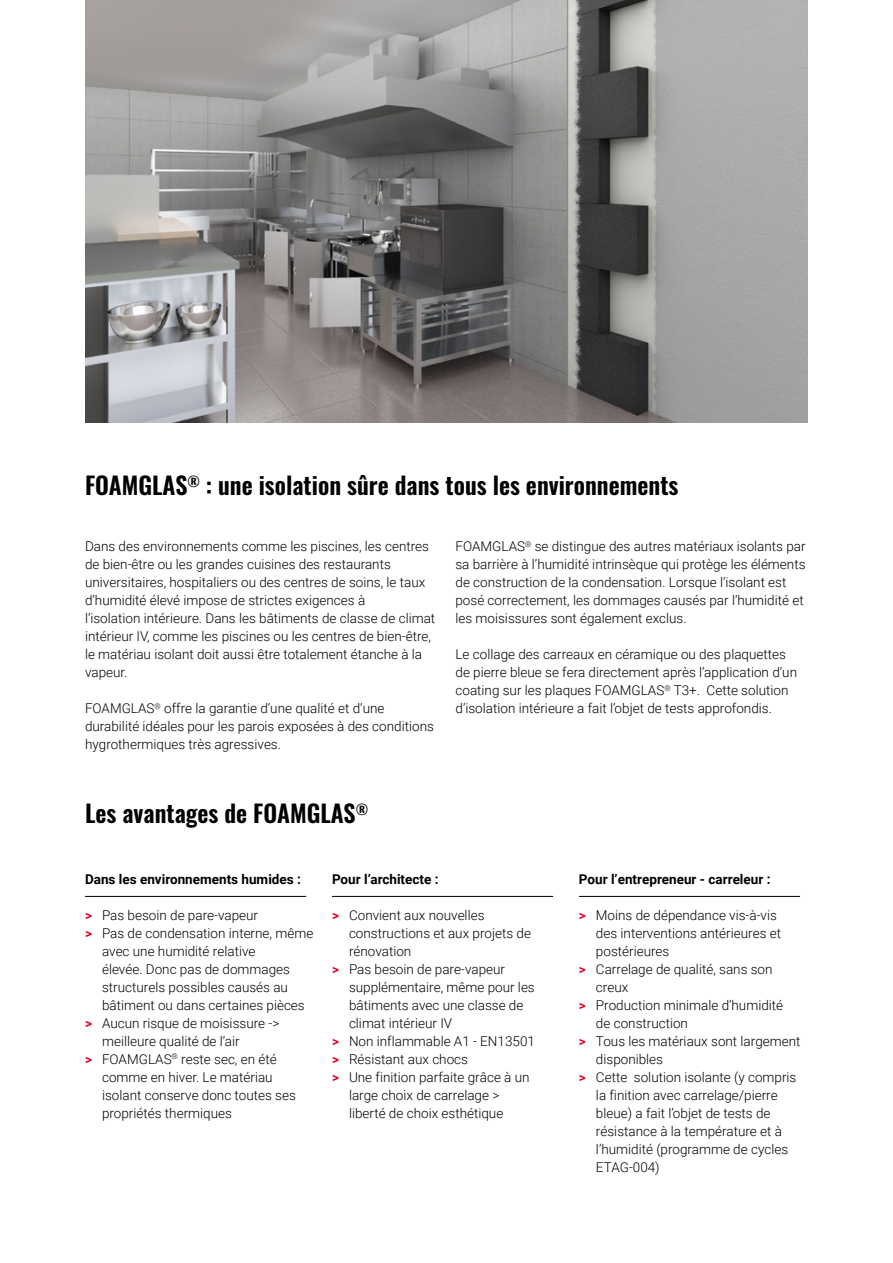
<style>
.page{position:relative;width:893px;height:1263px;background:#fff}
.page>*{position:absolute;margin:0;border:0;box-sizing:border-box;transform-origin:0 0}
.t1{font:600 24px "Oswald";color:#000}
.t2{font:300 13.5px/18px "Roboto";color:#000}
.t3{font:700 13.5px "Roboto";color:#000}
.s1{font-weight:700;color:#dd052b}
</style>
<div class="page">
<img style="left:85px;top:0;width:723px;height:422px">
<hr style="left:85px;top:896px;width:221px;height:1px;background:#000">
<hr style="left:332px;top:896px;width:221px;height:1px;background:#000">
<hr style="left:579px;top:896px;width:221px;height:1px;background:#000">
<h1 class="t1" style="left:85px;top:473px;width:595px">FOAMGLAS<sup>®</sup> : une isolation sûre dans tous les environnements</h1>
<p class="t2" style="left:85px;top:537px;width:352px">Dans des environnements comme les piscines, les centres de bien-être ou les grandes cuisines des restaurants universitaires, hospitaliers ou des centres de soins, le taux d’humidité élevé impose de strictes exigences à<br>l’isolation intérieure. Dans les bâtiments de classe de climat intérieur IV, comme les piscines ou les centres de bien-être, le matériau isolant doit aussi être totalement étanche à la vapeur.</p>
<p class="t2" style="left:85px;top:699px;width:350px">FOAMGLAS<sup>®</sup> offre la garantie d’une qualité et d’une durabilité idéales pour les parois exposées à des conditions hygrothermiques très agressives.</p>
<h1 class="t1" style="left:85px;top:801px;width:285px">Les avantages de FOAMGLAS<sup>®</sup></h1>
<p class="t2" style="left:455px;top:537px;width:352px">FOAMGLAS<sup>®</sup> se distingue des autres matériaux isolants par sa barrière à l’humidité intrinsèque qui protège les éléments de construction de la condensation. Lorsque l’isolant est posé correctement, les dommages causés par l’humidité et les moisissures sont également exclus.</p>
<p class="t2" style="left:455px;top:645px;width:343px">Le collage des carreaux en céramique ou des plaquettes de pierre bleue se fera directement après l’application d’un coating sur les plaques FOAMGLAS<sup>®</sup> T3+. Cette solution d’isolation intérieure a fait l’objet de tests approfondis.</p>
<p class="t3" style="left:85px;top:869px;width:217px">Dans les environnements humides :</p>
<p class="t2" style="left:85px;top:905px;width:175px"><span class="s1">&gt;</span> Pas besoin de pare-vapeur</p>
<p class="t2" style="left:85px;top:923px;width:230px"><span class="s1">&gt;</span> Pas de condensation interne, même</p>
<p class="t2" style="left:102px;top:941px;width:155px">avec une humidité relative</p>
<p class="t2" style="left:102px;top:959px;width:190px">élevée. Donc pas de dommages</p>
<p class="t2" style="left:102px;top:977px;width:187px">structurels possibles causés au</p>
<p class="t2" style="left:102px;top:995px;width:204px">bâtiment ou dans certaines pièces</p>
<p class="t2" style="left:85px;top:1013px;width:196px"><span class="s1">&gt;</span> Aucun risque de moisissure -&gt;</p>
<p class="t2" style="left:102px;top:1031px;width:139px">meilleure qualité de l’air</p>
<p class="t2" style="left:85px;top:1049px;width:193px"><span class="s1">&gt;</span> FOAMGLAS<sup>®</sup> reste sec, en été</p>
<p class="t2" style="left:102px;top:1067px;width:172px">comme en hiver. Le matériau</p>
<p class="t2" style="left:102px;top:1085px;width:195px">isolant conserve donc toutes ses</p>
<p class="t2" style="left:102px;top:1103px;width:131px">propriétés thermiques</p>
<p class="t3" style="left:332px;top:869px;width:108px">Pour l’architecte :</p>
<p class="t2" style="left:332px;top:905px;width:154px"><span class="s1">&gt;</span> Convient aux nouvelles</p>
<p class="t2" style="left:349px;top:923px;width:184px">constructions et aux projets de</p>
<p class="t2" style="left:349px;top:941px;width:64px">rénovation</p>
<p class="t2" style="left:332px;top:959px;width:175px"><span class="s1">&gt;</span> Pas besoin de pare-vapeur</p>
<p class="t2" style="left:349px;top:977px;width:187px">supplémentaire, même pour les</p>
<p class="t2" style="left:349px;top:995px;width:176px">bâtiments avec une classe de</p>
<p class="t2" style="left:349px;top:1013px;width:105px">climat intérieur IV</p>
<p class="t2" style="left:332px;top:1031px;width:204px"><span class="s1">&gt;</span> Non inflammable A1 - EN13501</p>
<p class="t2" style="left:332px;top:1049px;width:138px"><span class="s1">&gt;</span> Résistant aux chocs</p>
<p class="t2" style="left:332px;top:1067px;width:199px"><span class="s1">&gt;</span> Une finition parfaite grâce à un</p>
<p class="t2" style="left:349px;top:1085px;width:152px">large choix de carrelage &gt;</p>
<p class="t2" style="left:349px;top:1103px;width:156px">liberté de choix esthétique</p>
<p class="t3" style="left:579px;top:869px;width:193px">Pour l’entrepreneur - carreleur :</p>
<p class="t2" style="left:579px;top:905px;width:199px"><span class="s1">&gt;</span> Moins de dépendance vis-à-vis</p>
<p class="t2" style="left:596px;top:923px;width:187px">des interventions antérieures et</p>
<p class="t2" style="left:596px;top:941px;width:75px">postérieures</p>
<p class="t2" style="left:579px;top:959px;width:195px"><span class="s1">&gt;</span> Carrelage de qualité, sans son</p>
<p class="t2" style="left:596px;top:977px;width:34px">creux</p>
<p class="t2" style="left:579px;top:995px;width:206px"><span class="s1">&gt;</span> Production minimale d’humidité</p>
<p class="t2" style="left:596px;top:1013px;width:94px">de construction</p>
<p class="t2" style="left:579px;top:1031px;width:223px"><span class="s1">&gt;</span> Tous les matériaux sont largement</p>
<p class="t2" style="left:596px;top:1049px;width:69px">disponibles</p>
<p class="t2" style="left:579px;top:1067px;width:219px"><span class="s1">&gt;</span> Cette solution isolante (y compris</p>
<p class="t2" style="left:596px;top:1085px;width:183px">la finition avec carrelage/pierre</p>
<p class="t2" style="left:596px;top:1103px;width:176px">bleue) a fait l’objet de tests de</p>
<p class="t2" style="left:596px;top:1121px;width:188px">résistance à la température et à</p>
<p class="t2" style="left:596px;top:1139px;width:194px">l’humidité (programme de cycles</p>
<p class="t2" style="left:596px;top:1157px;width:65px">ETAG-004)</p>
</div>
